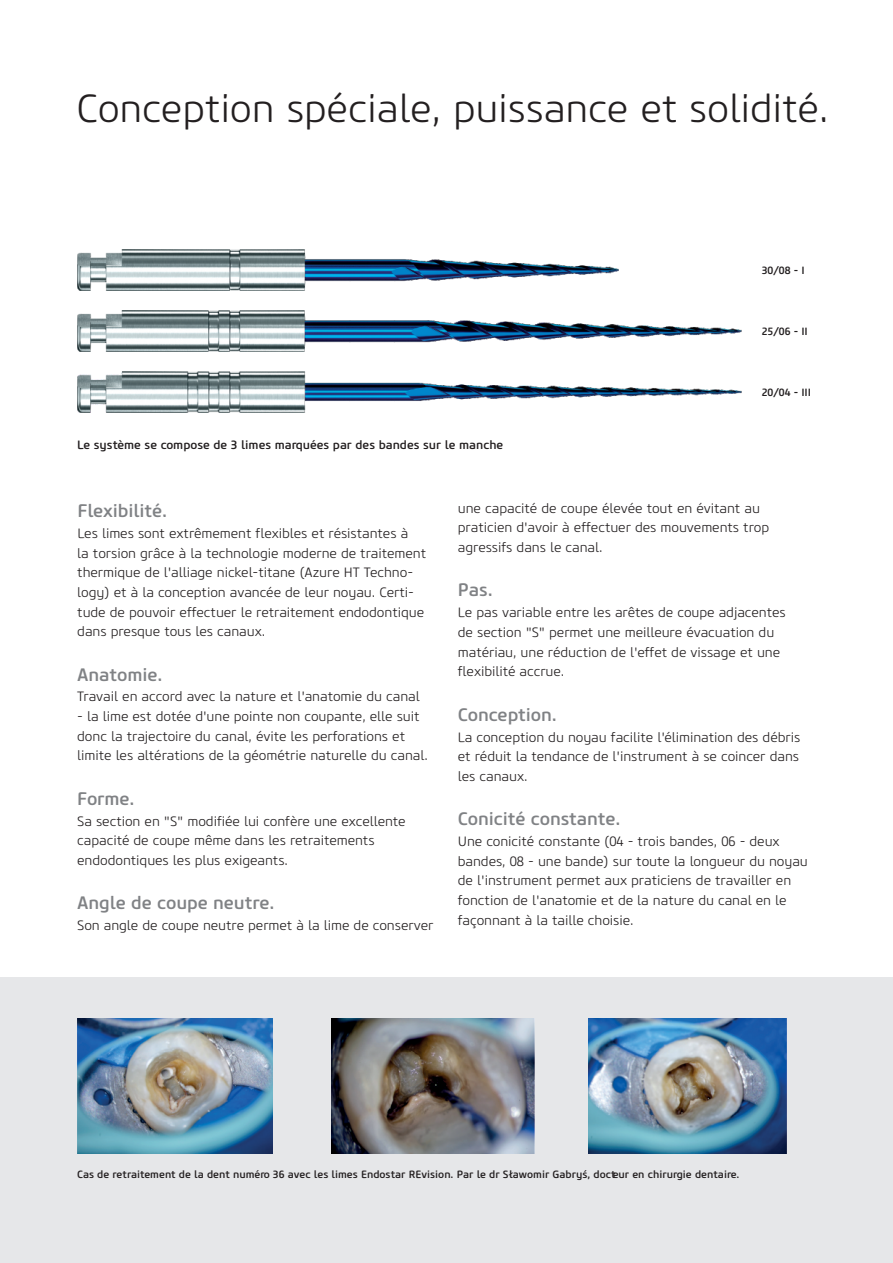
<style>
.page{position:relative;width:893px;height:1263px;background:#fff}
.page>*{position:absolute;margin:0;border:0;box-sizing:border-box;transform-origin:0 0}
.t1{font:300 39px "Core Sans M35";letter-spacing:-.005em;color:#231f20}
.t2{font:500 18px "Core Sans M55";letter-spacing:-.005em;color:#808285}
.t3{font:300 13.5px/19.6px "Core Sans M35";letter-spacing:-.005em;color:#231f20}
.t4{font:500 12px "Core Sans M55";color:#231f20}
.t5{font:500 10.5px "Core Sans M55";color:#231f20}
</style>
<div class="page">
<div style="left:0;top:977px;width:893px;height:286px;background:#e6e7e9"></div>
<img style="left:78px;top:371px;width:663px;height:42px">
<img style="left:77px;top:310px;width:665px;height:41px">
<img style="left:78px;top:249px;width:541px;height:42px">
<img style="left:77px;top:1018px;width:195px;height:135px">
<img style="left:331px;top:1018px;width:204px;height:135px">
<img style="left:589px;top:1018px;width:198px;height:135px">
<h1 class="t1" style="left:77px;top:93px;width:754px">Conception spéciale, puissance et solidité.</h1>
<p class="t5" style="left:762px;top:266px;width:44px">30/08 - I</p>
<p class="t5" style="left:762px;top:327px;width:48px">25/06 - II</p>
<p class="t4" style="left:77px;top:440px;width:428px">Le système se compose de 3 limes marquées par des bandes sur le manche</p>
<p class="t5" style="left:762px;top:388px;width:51px">20/04 - III</p>
<h2 class="t2" style="left:77px;top:504px;width:91px">Flexibilité.</h2>
<p class="t3" style="left:77px;top:525px;width:350px">Les limes sont extrêmement flexibles et résistantes à<br>la torsion grâce à la technologie moderne de traitement thermique de l'alliage nickel-titane (Azure HT Techno&shy;logy) et à la conception avancée de leur noyau. Certi&shy;tude de pouvoir effectuer le retraitement endodontique dans presque tous les canaux.</p>
<h2 class="t2" style="left:77px;top:667px;width:87px">Anatomie.</h2>
<p class="t3" style="left:77px;top:688px;width:344px">Travail en accord avec la nature et l'anatomie du canal</p>
<p class="t3" style="left:77px;top:708px;width:352px">- la lime est dotée d'une pointe non coupante, elle suit donc la trajectoire du canal, évite les perforations et limite les altérations de la géométrie naturelle du canal.</p>
<h2 class="t2" style="left:77px;top:791px;width:59px">Forme.</h2>
<p class="t3" style="left:77px;top:812px;width:330px">Sa section en "S" modifiée lui confère une excellente capacité de coupe même dans les retraitements endodontiques les plus exigeants.</p>
<h2 class="t2" style="left:77px;top:896px;width:199px">Angle de coupe neutre.</h2>
<p class="t3" style="left:77px;top:917px;width:358px">Son angle de coupe neutre permet à la lime de conserver</p>
<p class="t3" style="left:458px;top:499px;width:313px">une capacité de coupe élevée tout en évitant au praticien d'avoir à effectuer des mouvements trop agressifs dans le canal.</p>
<h2 class="t2" style="left:458px;top:583px;width:36px">Pas.</h2>
<p class="t3" style="left:458px;top:604px;width:329px">Le pas variable entre les arêtes de coupe adjacentes de section "S" permet une meilleure évacuation du matériau, une réduction de l'effet de vissage et une flexibilité accrue.</p>
<h2 class="t2" style="left:458px;top:707px;width:100px">Conception.</h2>
<p class="t3" style="left:458px;top:728px;width:344px;text-align:justify">La conception du noyau facilite l'élimination des débris et réduit la tendance de l'instrument à se coincer dans les canaux.</p>
<h2 class="t2" style="left:458px;top:812px;width:164px">Conicité constante.</h2>
<p class="t3" style="left:458px;top:833px;width:352px">Une conicité constante (04 - trois bandes, 06 - deux bandes, 08 - une bande) sur toute la longueur du noyau de l'instrument permet aux praticiens de travailler en fonction de l'anatomie et de la nature du canal en le façonnant à la taille choisie.</p>
<p class="t5" style="left:77px;top:1170px;width:664px">Cas de retraitement de la dent numéro 36 avec les limes Endostar REvision. Par le dr Sławomir Gabryś, docteur en chirurgie dentaire.</p>
</div>
